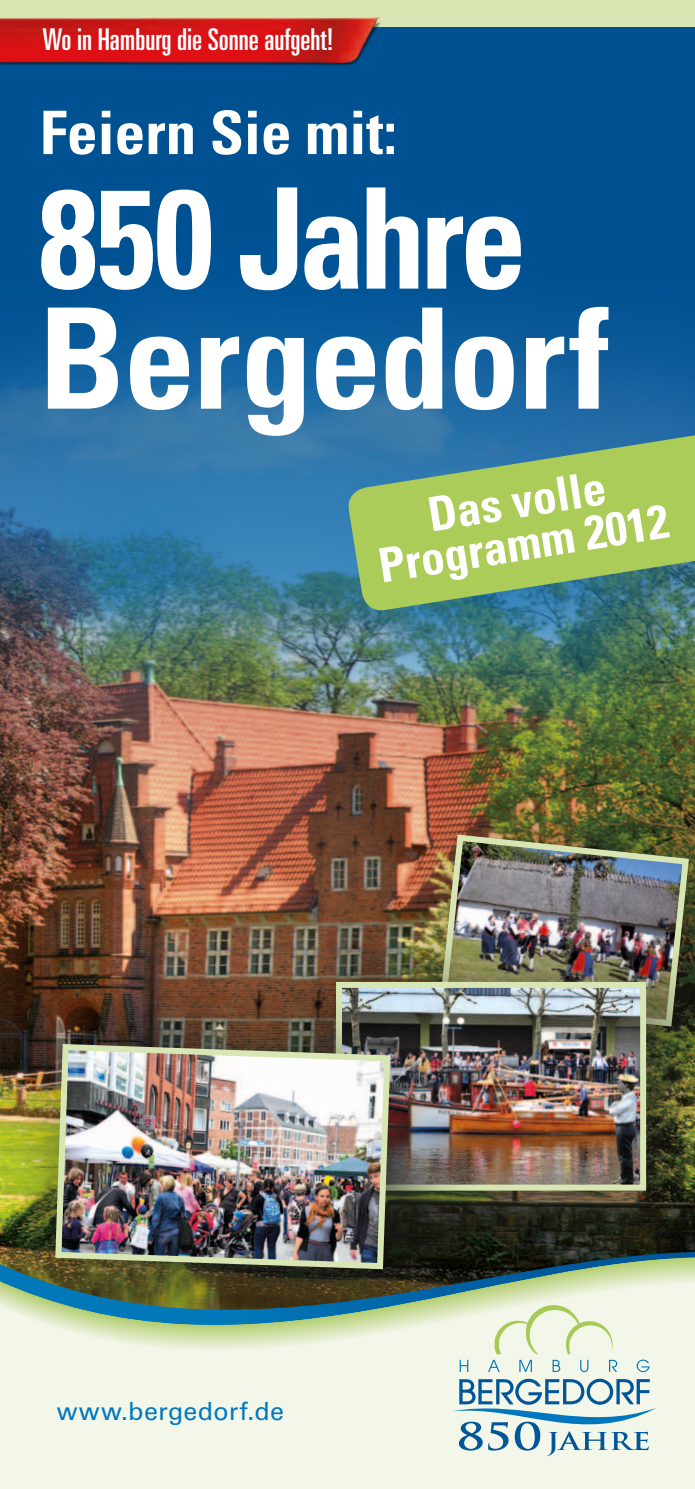
<style>
.page{position:relative;width:695px;height:1489px;background:#fff}
.page>*{position:absolute;margin:0;border:0;box-sizing:border-box;transform-origin:0 0}
.t1{font:700 condensed 140px/120px "Univers";letter-spacing:-.015em;color:#fff;scale:.95 1}
.t2{font:700 condensed 60px "Univers";color:#fff}
.t3{font:700 condensed 47.5px/42.8px "Univers";color:#fff;text-align:center}
.t4{font:ultra-condensed 30px "Univers";color:#fff}
.t5{font:25px "Univers";letter-spacing:.015em;color:#0079bf}
</style>
<div class="page">
<div style="left:0;top:0;width:694px;height:1488px;background:#005192"></div>
<img style="left:0;top:320px;width:694px;height:664px">
<div style="left:382px;top:777px;width:312px;height:342px;background:#1d1d1b;opacity:.75"></div>
<img style="left:436px;top:831px;width:256px;height:89px">
<div style="left:274px;top:920px;width:420px;height:367px;background:#1d1d1b;opacity:.75"></div>
<img style="left:485px;top:988px;width:154px;height:195px">
<div style="left:336px;top:981px;width:310px;height:209px;border:6px solid #d8e6b3"></div>
<div style="left:0;top:984px;width:485px;height:379px;background:#1d1d1b;opacity:.75"></div>
<img style="left:52px;top:1040px;width:341px;height:211px">
<img style="left:0;top:1251px;width:694px;height:3px">
<svg style="left:0;top:1280px;width:694px;height:208px;fill:#f3f7e9"></svg>
<div style="left:0;top:0;width:694px;height:27px;background:#d8e6b3"></div>
<img style="left:0;top:17px;width:381px;height:49px">
<svg style="left:346px;top:429px;width:348px;height:184px;fill:#accc59"></svg>
<svg style="left:459px;top:1359px;width:9px;height:12px"></svg>
<svg style="left:488px;top:1304px;width:129px;height:67px"></svg>
<svg style="left:636px;top:1359px;width:13px;height:12px"></svg>
<svg style="left:451px;top:1378px;width:205px;height:77px"></svg>
<p class="t4" style="left:43px;top:23px;width:292px">Wo in Hamburg die Sonne aufgeht!</p>
<h2 class="t2" style="left:40px;top:96px;width:358px">Feiern Sie mit:</h2>
<h1 class="t1" style="left:39px;top:178px;width:602px">850 Jahre<br>Bergedorf</h1>
<h3 class="t3" style="left:369px;top:502px;width:294px;rotate:-9deg">Das volle<br>Programm 2012</h3>
<p class="t5" style="left:57px;top:1396px;width:229px">www.bergedorf.de</p>
</div>
